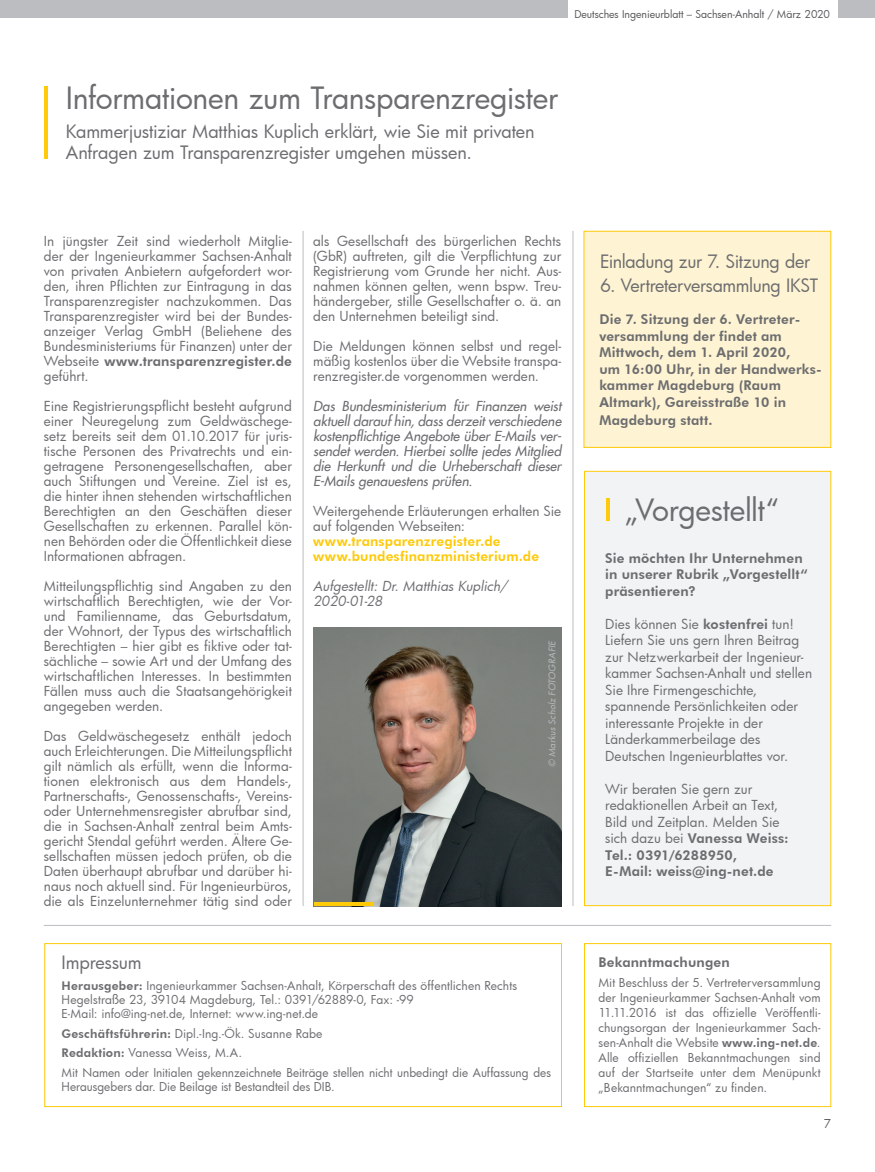
<style>
.page{position:relative;width:875px;height:1172px;background:#fff}
.page>*{position:absolute;margin:0;border:0;box-sizing:border-box;transform-origin:0 0}
.t1{font:30px "Futura Bk";letter-spacing:-.01em;color:#6c6d70}
.t2{font:18px/21px "Futura Bk";letter-spacing:-.015em;color:#6c6d70}
.t3{font:13.5px/15px "Futura Bk";letter-spacing:.005em;color:#6c6d70;text-align:justify}
.t4{font:800 13.5px/16.5px "Futura BT";letter-spacing:.015em;color:#6c6d70}
.t5{font:italic 13.5px/15px "Futura LT";color:#6c6d70;text-align:justify}
.t6{font:800 13.5px/15px "Futura BT";letter-spacing:.015em;color:#feca0a}
.t7{font:italic 13.5px/15px "Futura Bk";color:#6c6d70}
.t8{font:12px/15px "Futura Bk";letter-spacing:.005em;color:#6c6d70}
.t9{font:12px "Futura Bk";color:#57585a}
.t10{font:10.5px "Futura Bk";color:#57585a}
.t11{font:italic 9px "Futura Bk";letter-spacing:.01em;color:#bcbdc0}
.s1{font-family:"Futura Bk";font-weight:400}
.s2{font-family:"Futura BT";font-weight:800}
</style>
<div class="page">
<div style="left:837px;top:0;width:37px;height:18px;background:#bcbdc0"></div>
<div style="left:1px;top:0;width:566px;height:18px;background:#bcbdc0"></div>
<hr style="left:44px;top:86px;width:3px;height:73px;background:#feca0a">
<hr style="left:302px;top:231px;width:1px;height:675px;background:#bcbdc0">
<hr style="left:44px;top:925px;width:786px;height:1px;background:#bcbdc0">
<hr style="left:572px;top:231px;width:1px;height:675px;background:#bcbdc0">
<div style="left:583px;top:231px;width:247px;height:217px;background:#fef3d2;border:1px solid #feca0a"></div>
<img style="left:313px;top:628px;width:248px;height:278px">
<hr style="left:313px;top:902px;width:60px;height:4px;background:#feca0a">
<div style="left:584px;top:471px;width:246px;height:435px;background:#f2f3f4;border:1px solid #feca0a"></div>
<hr style="left:606px;top:498px;width:3px;height:23px;background:#feca0a">
<div style="left:44px;top:943px;width:517px;height:164px;border:1px solid #feca0a"></div>
<div style="left:584px;top:943px;width:246px;height:164px;background:#fff;border:1px solid #feca0a"></div>
<svg style="left:0;top:0;width:1px;height:18px"></svg>
<p class="t10" style="left:574px;top:7px;width:257px">Deutsches Ingenieurblatt – Sachsen-Anhalt / März 2020</p>
<h1 class="t1" style="left:66px;top:78px;width:493px">Informationen zum Transparenzregister</h1>
<h2 class="t2" style="left:66px;top:120px;width:470px">Kammerjustiziar Matthias Kuplich erklärt, wie Sie mit privaten<br>Anfragen zum Transparenzregister umgehen müssen.</h2>
<p class="t3" style="left:44px;top:233px;width:249px">In jüngster Zeit sind wiederholt Mitglie&shy;der der Ingenieurkammer Sachsen-Anhalt von privaten Anbietern aufgefordert wor&shy;den, ihren Pflichten zur Eintragung in das Transparenzregister nachzukommen. Das Transparenzregister wird bei der Bundes&shy;anzeiger Verlag GmbH (Beliehene des Bundesministeriums für Finanzen) unter der</p>
<p class="t4" style="left:44px;top:353px;width:249px"><span class="s1">Webseite</span> www.transparenzregister.de</p>
<p class="t3" style="left:44px;top:368px;width:46px">geführt.</p>
<p class="t3" style="left:44px;top:398px;width:249px">Eine Registrierungspflicht besteht aufgrund einer Neuregelung zum Geldwäschege&shy;setz bereits seit dem 01.10.2017 für juris&shy;tische Personen des Privatrechts und ein&shy;getragene Personengesellschaften, aber auch Stiftungen und Vereine. Ziel ist es, die hinter ihnen stehenden wirtschaftlichen Berechtigten an den Geschäften dieser Gesellschaften zu erkennen. Parallel kön&shy;nen Behörden oder die Öffentlichkeit diese Informationen abfragen.</p>
<p class="t3" style="left:44px;top:578px;width:249px">Mitteilungspflichtig sind Angaben zu den wirtschaftlich Berechtigten, wie der Vor&shy;und Familienname, das Geburtsdatum, der Wohnort, der Typus des wirtschaftlich Berechtigten – hier gibt es fiktive oder tat&shy;sächliche – sowie Art und der Umfang des wirtschaftlichen Interesses. In bestimmten Fällen muss auch die Staatsangehörigkeit angegeben werden.</p>
<p class="t3" style="left:44px;top:728px;width:249px">Das Geldwäschegesetz enthält jedoch auch Erleichterungen. Die Mitteilungspflicht gilt nämlich als erfüllt, wenn die Informa&shy;tionen elektronisch aus dem Handels-, Partnerschafts-, Genossenschafts-, Vereins&shy;oder Unternehmensregister abrufbar sind, die in Sachsen-Anhalt zentral beim Amts&shy;gericht Stendal geführt werden. Ältere Ge&shy;sellschaften müssen jedoch prüfen, ob die Daten überhaupt abrufbar und darüber hi&shy;naus noch aktuell sind. Für Ingenieurbüros, die als Einzelunternehmer tätig sind oder</p>
<p class="t3" style="left:313px;top:233px;width:249px">als Gesellschaft des bürgerlichen Rechts (GbR) auftreten, gilt die Verpflichtung zur Registrierung vom Grunde her nicht. Aus&shy;nahmen können gelten, wenn bspw. Treu&shy;händergeber, stille Gesellschafter o. ä. an den Unternehmen beteiligt sind.</p>
<p class="t3" style="left:313px;top:338px;width:249px">Die Meldungen können selbst und regel&shy;mäßig kostenlos über die Website transpa&shy;renzregister.de vorgenommen werden.</p>
<p class="t5" style="left:313px;top:398px;width:249px">Das Bundesministerium für Finanzen weist aktuell darauf hin, dass derzeit verschiedene kostenpflichtige Angebote über E-Mails ver&shy;sendet werden. Hierbei sollte jedes Mitglied die Herkunft und die Urheberschaft dieser E-Mails genauestens prüfen.</p>
<p class="t3" style="left:313px;top:503px;width:249px">Weitergehende Erläuterungen erhalten Sie auf folgenden Webseiten:</p>
<p class="t6" style="left:313px;top:533px;width:227px">www.transparenzregister.de www.bundesfinanzministerium.de</p>
<p class="t7" style="left:313px;top:578px;width:196px">Aufgestellt: Dr. Matthias Kuplich/<br>2020-01-28</p>
<p class="t11" style="left:545px;top:767px;width:128px;rotate:-90deg">© Markus Scholz FOTOGRAFIE</p>
<h2 class="t2" style="left:62px;top:952px;width:82px">Impressum</h2>
<p class="t8" style="left:62px;top:978px;width:457px;line-height:14.4px"><span class="s2">Herausgeber:</span> Ingenieurkammer Sachsen-Anhalt, Körperschaft des öffentlichen Rechts<br>Hegelstraße 23, 39104 Magdeburg, Tel.: 0391/62889-0, Fax: -99<br>E-Mail: info@ing-net.de, Internet: www.ing-net.de</p>
<p class="t8" style="left:62px;top:1023px;width:490px;line-height:19.5px"><span class="s2">Geschäftsführerin:</span> Dipl.-Ing.-Ök. Susanne Rabe<br><span class="s2">Redaktion:</span> Vanessa Weiss, M.A.<br>Mit Namen oder Initialen gekennzeichnete Beiträge stellen nicht unbedingt die Auffassung des</p>
<p class="t8" style="left:62px;top:1079px;width:274px">Herausgebers dar. Die Beilage ist Bestandteil des DIB.</p>
<h2 class="t2" style="left:600px;top:251px;width:211px">Einladung zur 7. Sitzung der</h2>
<h2 class="t2" style="left:600px;top:275px;width:219px">6. Vertreterversammlung IKST</h2>
<p class="t4" style="left:599px;top:311px;width:224px">Die 7. Sitzung der 6. Vertreter&shy;versammlung der findet am<br>Mittwoch, dem 1. April 2020,<br>um 16:00 Uhr, in der Handwerks&shy;kammer Magdeburg (Raum<br>Altmark), Gareisstraße 10 in</p>
<p class="t4" style="left:599px;top:412px;width:115px">Magdeburg statt.</p>
<h1 class="t1" style="left:625px;top:490px;width:156px">„Vorgestellt“</h1>
<p class="t4" style="left:605px;top:550px;width:204px">Sie möchten Ihr Unternehmen in unserer Rubrik „Vorgestellt“ präsentieren?</p>
<p class="t3" style="left:605px;top:615px;width:208px;line-height:16.5px;text-align:left">Dies können Sie <span class="s2">kostenfrei</span> tun!<br>Liefern Sie uns gern Ihren Beitrag zur Netzwerkarbeit der Ingenieur&shy;kammer Sachsen-Anhalt und stellen<br>Sie Ihre Firmengeschichte, spannende Persönlichkeiten oder interessante Projekte in der<br>Länderkammerbeilage des<br>Deutschen Ingenieurblattes vor.</p>
<p class="t3" style="left:605px;top:780px;width:176px;line-height:16.5px;text-align:left">Wir beraten Sie gern zur redaktionellen Arbeit an Text,<br>Bild und Zeitplan. Melden Sie</p>
<p class="t4" style="left:605px;top:830px;width:185px"><span class="s1">sich dazu bei</span> Vanessa Weiss:<br>Tel.: 0391/6288950,<br>E-Mail: weiss@ing-net.de</p>
<p class="t4" style="left:598px;top:954px;width:133px">Bekanntmachungen</p>
<p class="t8" style="left:598px;top:974px;width:223px;text-align:justify">Mit Beschluss der 5. Vertreterversammlung der Ingenieurkammer Sachsen-Anhalt vom 11.11.2016 ist das offizielle Veröffentli&shy;chungsorgan der Ingenieurkammer Sach&shy;sen-Anhalt die Website <span class="s2">www.ing-net.de</span>.<br>Alle offiziellen Bekanntmachungen sind auf der Startseite unter dem Menüpunkt „Bekanntmachungen“ zu finden.</p>
<p class="t9" style="left:823px;top:1116px;width:9px">7</p>
</div>
